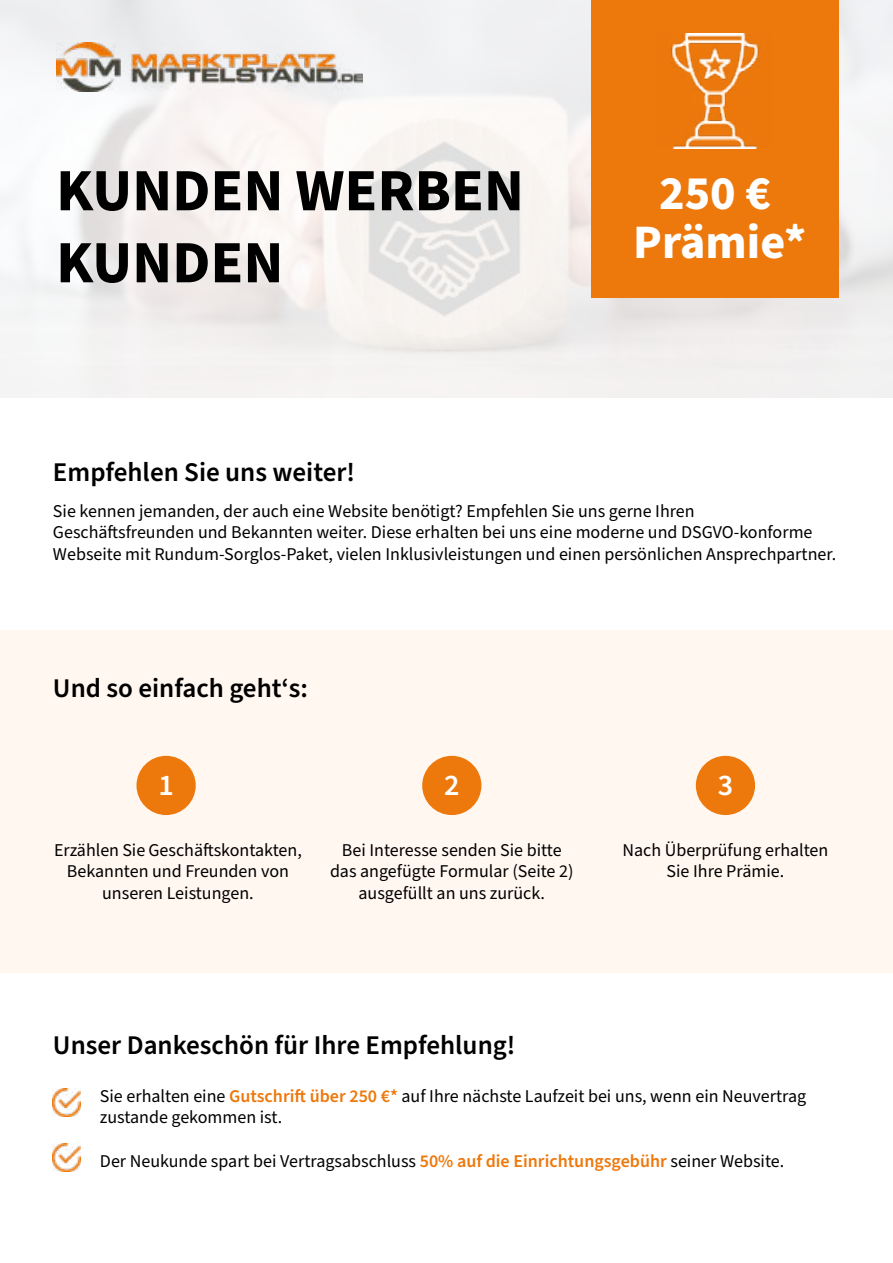
<style>
.page{position:relative;width:893px;height:1263px;background:#fff}
.page>*{position:absolute;margin:0;border:0;box-sizing:border-box;transform-origin:0 0}
.t1{font:700 60px/72px "Source Sans Pro";color:#000}
.t2{font:700 48px/49.5px "Source Sans Pro";color:#fff;text-align:center}
.t3{font:600 30px "Source Sans Pro";color:#fff}
.t4{font:600 27px "Source Sans Pro";color:#000}
.t5{font:18px/21.6px "Source Sans Pro";color:#000;text-align:center}
.s1{font-weight:600;color:#ed790d}
</style>
<div class="page">
<svg style="left:0;top:0;width:893px;height:398px;fill:#f3f2f1"></svg>
<div style="left:591px;top:0;width:248px;height:298px;background:#ed790d"></div>
<div style="left:0;top:630px;width:892px;height:343px;background:#fff7f0"></div>
<img style="left:56px;top:42px;width:306px;height:49px">
<img style="left:671px;top:33px;width:88px;height:116px">
<img style="left:53px;top:1089px;width:27px;height:27px">
<img style="left:53px;top:1144px;width:27px;height:27px">
<div style="left:136px;top:756px;width:60px;height:59px;background:#ed790d;border-radius:50%"></div>
<div style="left:422px;top:756px;width:59px;height:59px;background:#ed790d;border-radius:50%"></div>
<div style="left:696px;top:756px;width:59px;height:59px;background:#ed790d;border-radius:50%"></div>
<h1 class="t1" style="left:56px;top:156px;width:469px">KUNDEN WERBEN<br>KUNDEN</h1>
<h2 class="t2" style="left:633px;top:169px;width:175px">250 €<br>Prämie*</h2>
<h3 class="t4" style="left:53px;top:454px;width:304px">Empfehlen Sie uns weiter!</h3>
<p class="t5" style="left:53px;top:500px;width:785px;text-align:left">Sie kennen jemanden, der auch eine Website benötigt? Empfehlen Sie uns gerne Ihren<br>Geschäftsfreunden und Bekannten weiter. Diese erhalten bei uns eine moderne und DSGVO-konforme<br>Webseite mit Rundum-Sorglos-Paket, vielen Inklusivleistungen und einen persönlichen Ansprechpartner.</p>
<h3 class="t4" style="left:53px;top:670px;width:256px">Und so einfach geht‘s:</h3>
<h3 class="t3" style="left:158px;top:765px;width:17px">1</h3>
<h3 class="t3" style="left:444px;top:765px;width:17px">2</h3>
<h3 class="t3" style="left:718px;top:765px;width:17px">3</h3>
<p class="t5" style="left:54px;top:839px;width:249px">Erzählen Sie Geschäftskontakten,<br>Bekannten und Freunden von unseren Leistungen.</p>
<p class="t5" style="left:330px;top:839px;width:245px">Bei Interesse senden Sie bitte das angefügte Formular (Seite 2) ausgefüllt an uns zurück.</p>
<p class="t5" style="left:622px;top:839px;width:207px">Nach Überprüfung erhalten<br>Sie Ihre Prämie.</p>
<h3 class="t4" style="left:53px;top:1026px;width:464px">Unser Dankeschön für Ihre Empfehlung!</h3>
<p class="t5" style="left:100px;top:1085px;width:708px;text-align:left">Sie erhalten eine <span class="s1">Gutschrift über 250 €*</span> auf Ihre nächste Laufzeit bei uns, wenn ein Neuvertrag zustande gekommen ist.</p>
<p class="t5" style="left:100px;top:1150px;width:686px">Der Neukunde spart bei Vertragsabschluss <span class="s1">50% auf die Einrichtungsgebühr</span> seiner Website.</p>
</div>
